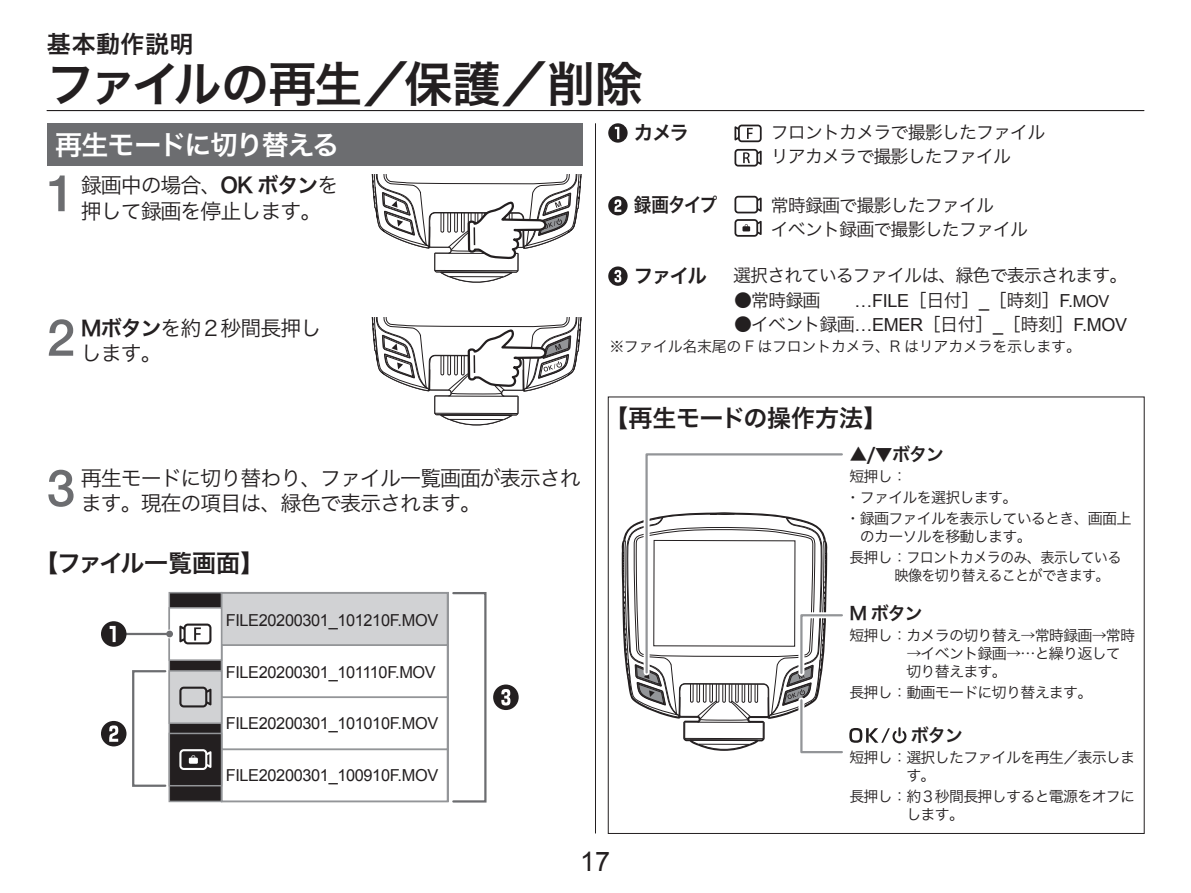
<style>
.page{position:relative;width:1191px;height:893px;background:#fff}
.page>*{position:absolute;margin:0;border:0;box-sizing:border-box;transform-origin:0 0}
.t1{font:500 51px "Helvetica Neue";color:#6c6d70}
.t2{font:48px "Hira Kaku Pro N W6";letter-spacing:-.03em;color:#231f20}
.t3{font:27px "Hira Kaku Pro N W6";letter-spacing:-.05em;color:#fff}
.t4{font:27px "Arial";color:#231f20}
.t5{font:24px "Hira Kaku Pro N W6";color:#231f20}
.t6{font:24px "Hira Kaku Pro N W6";letter-spacing:-.02em;color:#231f20}
.t7{font:21px "Hira Kaku Pro N W3";letter-spacing:-.05em;color:#231f20}
.t8{font:19.5px "Hira Kaku Pro N W6";letter-spacing:-.08em;color:#231f20}
.t9{font:19.5px "Hira Kaku Pro N W6";letter-spacing:-.08em;color:#231f20;scale:.9 1}
.t10{font:18px/24px "Hira Kaku Pro N W3";letter-spacing:-.05em;color:#231f20}
.t11{font:18px "Arial";color:#231f20}
.t12{font:18px "Hira Kaku Pro N W6";letter-spacing:-.05em;color:#231f20}
.t13{font:16.5px "Arial";letter-spacing:-.02em;color:#231f20}
.t14{font:15px/18px "Hira Kaku Pro N W3";letter-spacing:-.05em;color:#231f20}
.t15{font:15px "Hira Kaku Pro N W3";letter-spacing:-.02em;color:#231f20}
.t16{font:15px "Hira Kaku Pro N W3";letter-spacing:-.05em;color:#231f20;scale:.94 1}
.s1{font-family:"Hira Kaku Pro N W6"}
.s2{font-family:"Arial"}
.s3{font-family:"Hira Kaku Pro N W3"}
.s4{font-size:16.5px}
</style>
<div class="page">
<hr style="left:47px;top:110px;width:1097px;height:1px;background:#231f20">
<hr style="left:595px;top:123px;width:1px;height:710px;background:#231f20">
<div style="left:168px;top:592px;width:54px;height:210px;background:#231f20;border:2px solid #939598"></div>
<div style="left:221px;top:592px;width:228px;height:210px;background:#fff;border:2px solid #939598"></div>
<div style="left:168px;top:670px;width:54px;height:54px;background:#d1d2d4;border:2px solid #939598"></div>
<svg style="left:179px;top:687px;width:32px;height:20px"></svg>
<div style="left:168px;top:733px;width:54px;height:53px;background:#231f20;border:2px solid #939598"></div>
<svg style="left:179px;top:749px;width:32px;height:21px"></svg>
<div style="left:168px;top:607px;width:54px;height:54px;background:#fff;border:2px solid #939598"></div>
<svg style="left:179px;top:624px;width:32px;height:20px"></svg>
<div style="left:47px;top:123px;width:536px;height:43px;background:#6c6d70"></div>
<svg style="left:608px;top:196px;width:19px;height:19px"></svg>
<svg style="left:608px;top:123px;width:19px;height:20px"></svg>
<svg style="left:607px;top:267px;width:212px;height:457px"></svg>
<div style="left:221px;top:592px;width:227px;height:54px;background:#d1d2d4;border:2px solid #939598"></div>
<div style="left:221px;top:644px;width:227px;height:54px;border:2px solid #939598"></div>
<div style="left:221px;top:696px;width:227px;height:54px;border:2px solid #939598"></div>
<div style="left:221px;top:749px;width:227px;height:53px;border:2px solid #939598"></div>
<svg style="left:101px;top:721px;width:25px;height:25px"></svg>
<hr style="left:123px;top:632px;width:47px;height:4px;background:#eaeaeb">
<hr style="left:123px;top:633px;width:47px;height:2px;background:#6c6d70">
<div style="left:166px;top:631px;width:7px;height:6px;background:#6c6d70;border-radius:50%"></div>
<div style="left:132px;top:670px;width:34px;height:117px;border:2px solid #6c6d70"></div>
<div style="left:451px;top:591px;width:36px;height:213px;border:4px solid #fff"></div>
<div style="left:452px;top:592px;width:34px;height:210px;border:2px solid #6c6d70"></div>
<svg style="left:101px;top:621px;width:25px;height:26px"></svg>
<svg style="left:734px;top:219px;width:27px;height:18px"></svg>
<svg style="left:734px;top:125px;width:27px;height:17px"></svg>
<svg style="left:734px;top:149px;width:27px;height:18px"></svg>
<svg style="left:734px;top:196px;width:27px;height:17px"></svg>
<svg style="left:493px;top:684px;width:25px;height:26px"></svg>
<svg style="left:623px;top:418px;width:283px;height:336px"></svg>
<svg style="left:370px;top:111px;width:213px;height:315px"></svg>
<h3 class="t5" style="left:47px;top:23px;width:148px">基本動作説明</h3>
<h2 class="t2" style="left:47px;top:40px;width:597px">ファイルの再生／保護／削除</h2>
<h3 class="t3" style="left:55px;top:121px;width:285px">再生モードに切り替える</h3>
<h3 class="t8" style="left:634px;top:115px;width:57px">カメラ</h3>
<p class="t10" style="left:771px;top:119px;width:276px">フロントカメラで撮影したファイルリアカメラで撮影したファイル</p>
<h1 class="t1" style="left:47px;top:152px;width:30px">1</h1>
<h3 class="t7" style="left:81px;top:167px;width:259px">録画中の場合、<span class="s1">OK ボタン</span>を</h3>
<h3 class="t7" style="left:81px;top:192px;width:242px">押して録画を停止します。</h3>
<h1 class="t1" style="left:47px;top:297px;width:30px">2</h1>
<h3 class="t7" style="left:81px;top:309px;width:242px"><span class="s1">Мボタン</span>を約２秒間長押し</h3>
<h3 class="t7" style="left:81px;top:334px;width:82px">します。</h3>
<h1 class="t1" style="left:47px;top:447px;width:30px">3</h1>
<h3 class="t7" style="left:81px;top:460px;width:501px">再生モードに切り替わり、ファイル一覧画面が表示され</h3>
<h3 class="t7" style="left:81px;top:485px;width:402px">ます。現在の項目は、緑色で表示されます。</h3>
<h3 class="t5" style="left:34px;top:541px;width:231px">【ファイル一覧画面】</h3>
<p class="t13" style="left:226px;top:609px;width:214px">FILE20200301_101210F.MOV</p>
<p class="t13" style="left:226px;top:661px;width:211px">FILE20200301_101110F.MOV</p>
<p class="t13" style="left:226px;top:713px;width:214px">FILE20200301_101010F.MOV</p>
<p class="t13" style="left:226px;top:765px;width:214px">FILE20200301_100910F.MOV</p>
<h3 class="t9" style="left:634px;top:187px;width:94px">録画タイプ</h3>
<h3 class="t8" style="left:634px;top:258px;width:75px">ファイル</h3>
<p class="t10" style="left:771px;top:192px;width:259px">常時録画で撮影したファイル<br>イベント録画で撮影したファイル</p>
<p class="t10" style="left:733px;top:262px;width:396px">選択されているファイルは、緑色で表示されます。</p>
<p class="t10" style="left:734px;top:287px;width:88px">●常時録画</p>
<p class="t10" style="left:734px;top:311px;width:394px">●イベント録画<span class="s2">…EMER</span>［日付］<span class="s2">_</span>［時刻］<span class="s2">F.MOV</span></p>
<p class="t11" style="left:854px;top:289px;width:256px">…FILE<span class="s3">［日付］</span>_<span class="s3">［時刻］</span>F.<span class="s4">MOV</span></p>
<p class="t15" style="left:609px;top:333px;width:473px">※ファイル名末尾の F はフロントカメラ、R はリアカメラを示します。</p>
<h3 class="t6" style="left:604px;top:397px;width:284px">【再生モードの操作方法】</h3>
<p class="t12" style="left:849px;top:438px;width:96px">▲/▼ボタン</p>
<p class="t14" style="left:845px;top:465px;width:287px;line-height:21px">短押し：<br>・ファイルを選択します。<br>・録画ファイルを表示しているとき、画面上</p>
<p class="t14" style="left:849px;top:525px;width:287px;line-height:21px;text-indent:10px">のカーソルを移動します。<br>長押し：フロントカメラのみ、表示している　</p>
<p class="t16" style="left:860px;top:562px;width:267px">　　 映像を切り替えることができます。</p>
<p class="t12" style="left:849px;top:597px;width:75px">M ボタン</p>
<p class="t14" style="left:849px;top:625px;width:287px">短押し：カメラの切り替え→常時録画→常時</p>
<p class="t14" style="left:906px;top:643px;width:216px">→イベント録画→…と繰り返して切り替えます。</p>
<p class="t14" style="left:849px;top:682px;width:244px">長押し：動画モードに切り替えます。</p>
<p class="t12" style="left:849px;top:719px;width:115px">　　　 ボタン</p>
<p class="t14" style="left:906px;top:747px;width:230px;text-indent:-57px">短押し：選択したファイルを再生／表示します。</p>
<p class="t14" style="left:906px;top:786px;width:230px;text-indent:-57px">長押し：約３秒間長押しすると電源をオフにします。</p>
<h3 class="t4" style="left:580px;top:844px;width:32px">17</h3>
</div>
